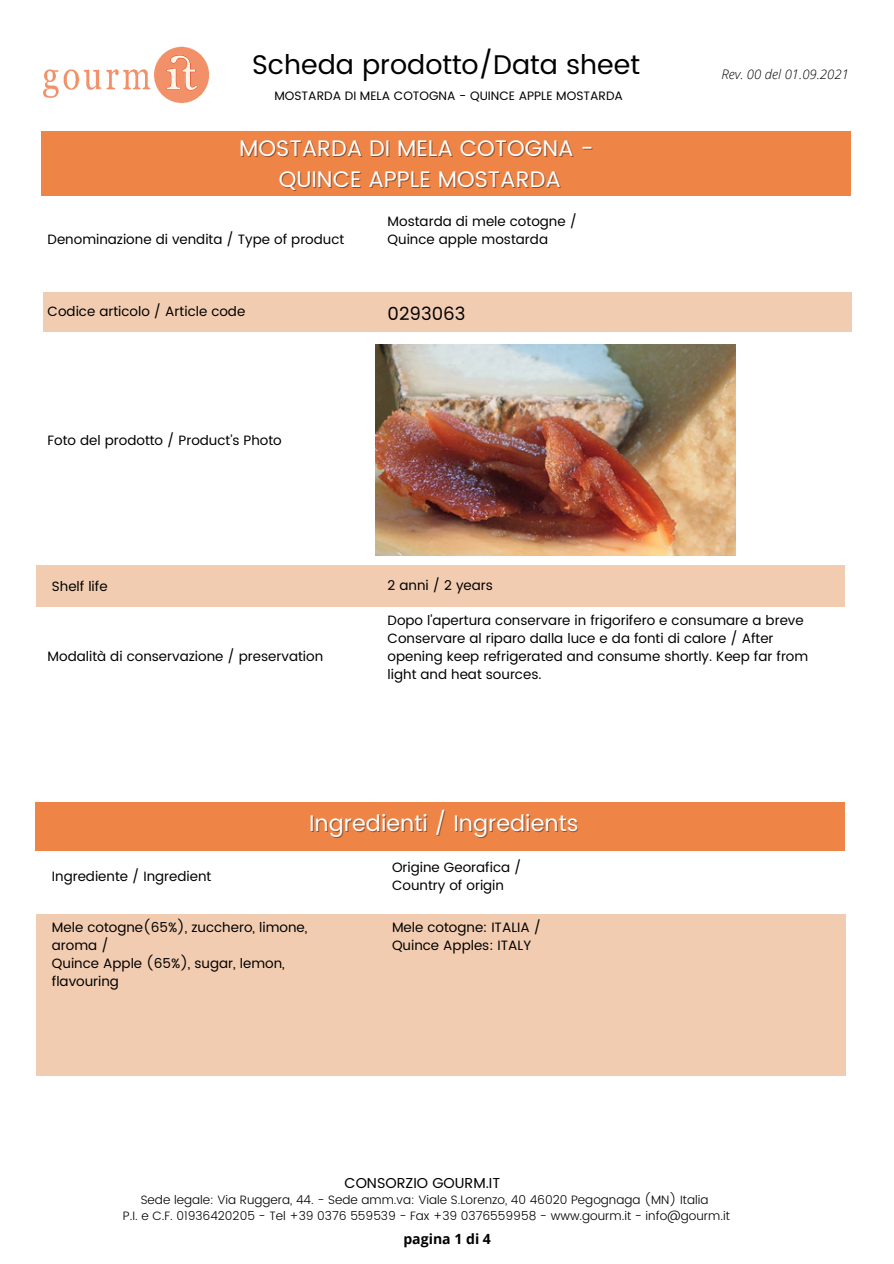
<style>
.page{position:relative;width:894px;height:1264px;background:#fff}
.page>*{position:absolute;margin:0;border:0;box-sizing:border-box;transform-origin:0 0}
.t1{font:27px "Poppins";color:#000}
.t2{font:22.5px "Poppins";color:#fff}
.t3{font:18px "Poppins";color:#000}
.t4{font:14.4px "Poppins";color:#000}
.t5{font:700 14.1px "Open Sans";color:#000}
.t6{font:13.5px/18px "Poppins";color:#000}
.t7{font:italic 300 13.2px "Open Sans";color:#000}
.t8{font:300 12.15px "Poppins";color:#000}
.t9{font:12.15px "Poppins";color:#000}
</style>
<div class="page">
<div style="left:35px;top:802px;width:809px;height:49px;background:#ef8447"></div>
<div style="left:36px;top:914px;width:809px;height:161px;background:#f2ccb1"></div>
<div style="left:41px;top:131px;width:809px;height:64px;background:#ef8447"></div>
<div style="left:36px;top:565px;width:809px;height:41px;background:#f2ccb1"></div>
<div style="left:43px;top:292px;width:808px;height:40px;background:#f2ccb1"></div>
<img style="left:43px;top:46px;width:167px;height:58px">
<img style="left:375px;top:344px;width:360px;height:211px">
<p class="t1" style="left:252px;top:48px;width:389px">Scheda prodotto/Data sheet</p>
<p class="t9" style="left:274px;top:89px;width:350px">MOSTARDA DI MELA COTOGNA - QUINCE APPLE MOSTARDA</p>
<p class="t2" style="left:239px;top:135px;width:356px">MOSTARDA DI MELA COTOGNA -</p>
<p class="t2" style="left:278px;top:166px;width:284px">QUINCE APPLE MOSTARDA</p>
<p class="t6" style="left:48px;top:230px;width:298px">Denominazione di vendita / Type of product</p>
<p class="t6" style="left:387px;top:212px;width:191px">Mostarda di mele cotogne /</p>
<p class="t6" style="left:387px;top:230px;width:162px">Quince apple mostarda</p>
<p class="t6" style="left:48px;top:302px;width:199px">Codice articolo / Article code</p>
<p class="t3" style="left:387px;top:303px;width:79px">0293063</p>
<p class="t6" style="left:48px;top:431px;width:235px">Foto del prodotto / Product’s Photo</p>
<p class="t7" style="left:721px;top:65px;width:129px">Rev. 00 del 01.09.2021</p>
<p class="t6" style="left:52px;top:577px;width:57px">Shelf life</p>
<p class="t6" style="left:48px;top:647px;width:277px">Modalità di conservazione / preservation</p>
<p class="t6" style="left:387px;top:576px;width:107px">2 anni / 2 years</p>
<p class="t6" style="left:387px;top:611px;width:417px">Dopo l'apertura conservare in frigorifero e consumare a breve</p>
<p class="t6" style="left:387px;top:629px;width:422px">Conservare al riparo dalla luce e da fonti di calore / After opening keep refrigerated and consume shortly. Keep far from light and heat sources.</p>
<p class="t6" style="left:52px;top:867px;width:161px">Ingrediente / Ingredient</p>
<p class="t2" style="left:309px;top:809px;width:271px">Ingredienti / Ingredients</p>
<p class="t6" style="left:392px;top:858px;width:131px">Origine Georafica /</p>
<p class="t6" style="left:392px;top:876px;width:113px">Country of origin</p>
<p class="t6" style="left:52px;top:918px;width:257px">Mele cotogne(65%), zucchero, limone, aroma /</p>
<p class="t6" style="left:52px;top:954px;width:234px">Quince Apple (65%), sugar, lemon, flavouring</p>
<p class="t6" style="left:392px;top:918px;width:151px">Mele cotogne: ITALIA /</p>
<p class="t6" style="left:392px;top:936px;width:140px">Quince Apples: ITALY</p>
<p class="t4" style="left:344px;top:1174px;width:157px">CONSORZIO GOURM.IT</p>
<p class="t8" style="left:141px;top:1192px;width:569px">Sede legale: Via Ruggera, 44. - Sede amm.va: Viale S.Lorenzo, 40 46020 Pegognaga (MN) Italia</p>
<p class="t8" style="left:123px;top:1208px;width:608px">P.I. e C.F. 01936420205 - Tel +39 0376 559539 - Fax +39 0376559958 - www.gourm.it - info@gourm.it</p>
<p class="t5" style="left:403px;top:1228px;width:89px">pagina 1 di 4</p>
</div>
